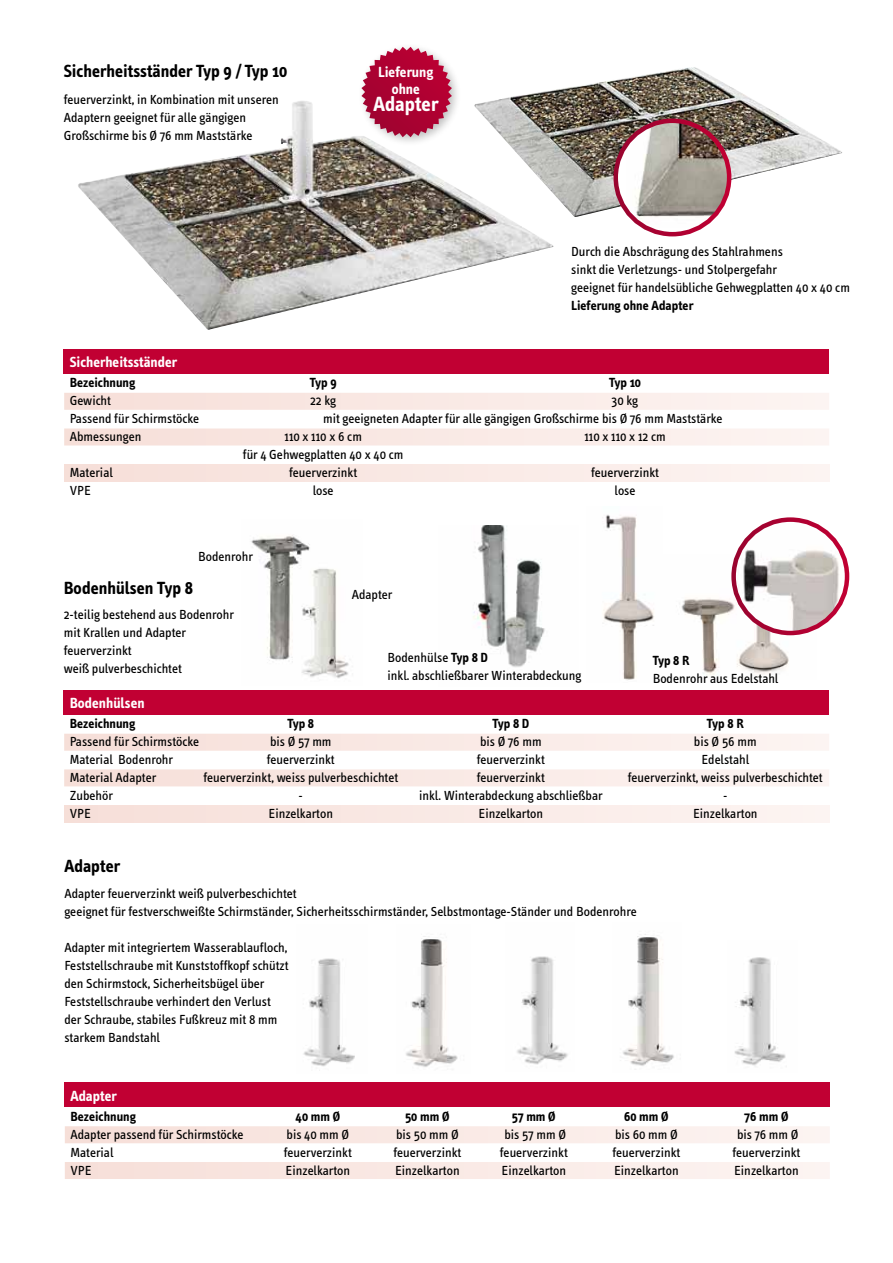
<style>
.page{position:relative;width:893px;height:1263px;background:#fff}
.page>*{position:absolute;margin:0;border:0;box-sizing:border-box;transform-origin:0 0}
.t1{font:700 21px "Info Text";color:#fff}
.t2{font:700 18px "Info Text";color:#000}
.t3{font:700 15px/17.1px "Info Text";color:#fff;text-align:center}
.t4{font:13.5px/18px "Info Text";color:#000}
.t5{font:700 13.5px "Info Text";color:#000}
.s1{font-weight:700}
</style>
<div class="page">
<div style="left:64px;top:464px;width:765px;height:17px;background:#f9e9e5"></div>
<svg style="left:64px;top:393px;width:765px;height:52px"></svg>
<div style="left:64px;top:349px;width:765px;height:24px;background:#c10033"></div>
<div style="left:64px;top:805px;width:765px;height:17px;background:#f9e9e5"></div>
<svg style="left:64px;top:734px;width:765px;height:52px"></svg>
<div style="left:64px;top:690px;width:765px;height:24px;background:#c10033"></div>
<img style="left:473px;top:526px;width:72px;height:141px">
<img style="left:681px;top:555px;width:129px;height:120px">
<img style="left:251px;top:535px;width:98px;height:144px">
<img style="left:603px;top:514px;width:51px;height:166px">
<img style="left:737px;top:524px;width:108px;height:108px">
<div style="left:731px;top:517px;width:118px;height:118px;border:4px solid #fff;border-radius:50%"></div>
<img style="left:498px;top:67px;width:344px;height:150px">
<svg style="left:616px;top:121px;width:113px;height:113px"></svg>
<img style="left:626px;top:121px;width:103px;height:106px">
<div style="left:613px;top:119px;width:118px;height:117px;border:4px solid #fff;border-radius:50%"></div>
<img style="left:78px;top:100px;width:476px;height:230px">
<svg style="left:65px;top:1126px;width:765px;height:53px"></svg>
<div style="left:64px;top:1083px;width:766px;height:24px;background:#c10033"></div>
<img style="left:303px;top:958px;width:52px;height:109px">
<img style="left:406px;top:936px;width:52px;height:131px">
<img style="left:517px;top:956px;width:51px;height:109px">
<img style="left:734px;top:957px;width:52px;height:109px">
<img style="left:623px;top:934px;width:51px;height:136px">
<div style="left:357px;top:43px;width:105px;height:104px;background:#000;opacity:.25"></div>
<svg style="left:361px;top:47px;width:91px;height:90px"></svg>
<h2 class="t2" style="left:64px;top:61px;width:225px">Sicherheitsständer Typ 9 / Typ 10</h2>
<p class="t4" style="left:64px;top:91px;width:217px">feuerverzinkt, in Kombination mit unseren<br>Adaptern geeignet für alle gängigen<br>Großschirme bis Ø 76 mm Maststärke</p>
<p class="t3" style="left:378px;top:64px;width:57px">Lieferung ohne</p>
<h1 class="t1" style="left:373px;top:92px;width:67px">Adapter</h1>
<p class="t4" style="left:571px;top:243px;width:280px">Durch die Abschrägung des Stahlrahmens<br>sinkt die Verletzungs- und Stolpergefahr<br>geeignet für handelsübliche Gehwegplatten 40 x 40 cm</p>
<p class="t5" style="left:571px;top:298px;width:124px">Lieferung ohne Adapter</p>
<p class="t3" style="left:70px;top:354px;width:109px">Sicherheitsständer</p>
<p class="t5" style="left:70px;top:375px;width:67px">Bezeichnung</p>
<p class="t5" style="left:310px;top:375px;width:28px">Typ 9</p>
<p class="t5" style="left:609px;top:375px;width:33px">Typ 10</p>
<p class="t4" style="left:70px;top:392px;width:43px">Gewicht</p>
<p class="t4" style="left:310px;top:392px;width:27px">22 kg</p>
<p class="t4" style="left:612px;top:392px;width:28px">30 kg</p>
<p class="t4" style="left:70px;top:410px;width:131px">Passend für Schirmstöcke</p>
<p class="t4" style="left:323px;top:410px;width:401px">mit geeigneten Adapter für alle gängigen Großschirme bis Ø 76 mm Maststärke</p>
<p class="t4" style="left:70px;top:428px;width:73px">Abmessungen</p>
<p class="t4" style="left:284px;top:428px;width:79px">110 x 110 x 6 cm</p>
<p class="t4" style="left:584px;top:428px;width:83px">110 x 110 x 12 cm</p>
<p class="t4" style="left:243px;top:446px;width:162px">für 4 Gehwegplatten 40 x 40 cm</p>
<p class="t4" style="left:70px;top:464px;width:45px">Material</p>
<p class="t4" style="left:289px;top:464px;width:69px">feuerverzinkt</p>
<p class="t4" style="left:591px;top:464px;width:69px">feuerverzinkt</p>
<p class="t4" style="left:70px;top:482px;width:23px">VPE</p>
<p class="t4" style="left:313px;top:482px;width:22px">lose</p>
<p class="t4" style="left:615px;top:482px;width:22px">lose</p>
<p class="t4" style="left:198px;top:548px;width:56px">Bodenrohr</p>
<h2 class="t2" style="left:64px;top:578px;width:131px">Bodenhülsen Typ 8</h2>
<p class="t4" style="left:64px;top:606px;width:172px">2-teilig bestehend aus Bodenrohr mit Krallen und Adapter feuerverzinkt<br>weiß pulverbeschichtet</p>
<p class="t4" style="left:352px;top:585px;width:42px">Adapter</p>
<p class="t4" style="left:387px;top:649px;width:195px">Bodenhülse <span class="s1">Typ 8 D<br></span>inkl. abschließbarer Winterabdeckung</p>
<p class="t5" style="left:653px;top:653px;width:38px">Typ 8 R</p>
<p class="t4" style="left:653px;top:670px;width:127px">Bodenrohr aus Edelstahl</p>
<p class="t3" style="left:70px;top:694px;width:76px">Bodenhülsen</p>
<p class="t5" style="left:70px;top:716px;width:67px">Bezeichnung</p>
<p class="t5" style="left:287px;top:716px;width:28px">Typ 8</p>
<p class="t5" style="left:492px;top:716px;width:38px">Typ 8 D</p>
<p class="t5" style="left:707px;top:716px;width:38px">Typ 8 R</p>
<p class="t4" style="left:70px;top:733px;width:131px">Passend für Schirmstöcke</p>
<p class="t4" style="left:270px;top:733px;width:63px">bis Ø 57 mm</p>
<p class="t4" style="left:480px;top:733px;width:63px">bis Ø 76 mm</p>
<p class="t4" style="left:694px;top:733px;width:64px">bis Ø 56 mm</p>
<p class="t4" style="left:70px;top:751px;width:105px">Material Bodenrohr</p>
<p class="t4" style="left:267px;top:751px;width:69px">feuerverzinkt</p>
<p class="t4" style="left:477px;top:751px;width:69px">feuerverzinkt</p>
<p class="t4" style="left:701px;top:751px;width:49px">Edelstahl</p>
<p class="t4" style="left:70px;top:769px;width:88px">Material Adapter</p>
<p class="t4" style="left:203px;top:769px;width:196px">feuerverzinkt, weiss pulverbeschichtet</p>
<p class="t4" style="left:477px;top:769px;width:69px">feuerverzinkt</p>
<p class="t4" style="left:628px;top:769px;width:196px">feuerverzinkt, weiss pulverbeschichtet</p>
<p class="t4" style="left:70px;top:787px;width:45px">Zubehör</p>
<p class="t4" style="left:299px;top:787px;width:6px">-</p>
<p class="t4" style="left:419px;top:787px;width:185px">inkl. Winterabdeckung abschließbar</p>
<p class="t4" style="left:723px;top:787px;width:6px">-</p>
<p class="t4" style="left:70px;top:805px;width:23px">VPE</p>
<p class="t4" style="left:269px;top:805px;width:66px">Einzelkarton</p>
<p class="t4" style="left:479px;top:805px;width:66px">Einzelkarton</p>
<p class="t4" style="left:693px;top:805px;width:66px">Einzelkarton</p>
<h2 class="t2" style="left:64px;top:855px;width:57px">Adapter</h2>
<p class="t4" style="left:64px;top:885px;width:574px">Adapter feuerverzinkt weiß pulverbeschichtet<br>geeignet für festverschweißte Schirmständer, Sicherheitsschirmständer, Selbstmontage-Ständer und Bodenrohre</p>
<p class="t4" style="left:64px;top:939px;width:226px">Adapter mit integriertem Wasserablaufloch, Feststellschraube mit Kunststoffkopf schützt den Schirmstock, Sicherheitsbügel über Feststellschraube verhindert den Verlust der Schraube, stabiles Fußkreuz mit 8 mm starkem Bandstahl</p>
<p class="t3" style="left:70px;top:1087px;width:48px">Adapter</p>
<p class="t5" style="left:70px;top:1108px;width:67px">Bezeichnung</p>
<p class="t5" style="left:296px;top:1108px;width:46px">40 mm Ø</p>
<p class="t5" style="left:405px;top:1108px;width:45px">50 mm Ø</p>
<p class="t5" style="left:512px;top:1108px;width:45px">57 mm Ø</p>
<p class="t5" style="left:624px;top:1108px;width:46px">60 mm Ø</p>
<p class="t5" style="left:744px;top:1108px;width:45px">76 mm Ø</p>
<p class="t4" style="left:70px;top:1125px;width:175px">Adapter passend für Schirmstöcke</p>
<p class="t4" style="left:287px;top:1125px;width:64px">bis 40 mm Ø</p>
<p class="t4" style="left:396px;top:1125px;width:64px">bis 50 mm Ø</p>
<p class="t4" style="left:505px;top:1125px;width:63px">bis 57 mm Ø</p>
<p class="t4" style="left:615px;top:1125px;width:64px">bis 60 mm Ø</p>
<p class="t4" style="left:737px;top:1125px;width:63px">bis 76 mm Ø</p>
<p class="t4" style="left:70px;top:1143px;width:45px">Material</p>
<p class="t4" style="left:284px;top:1143px;width:69px">feuerverzinkt</p>
<p class="t4" style="left:393px;top:1143px;width:69px">feuerverzinkt</p>
<p class="t4" style="left:500px;top:1143px;width:69px">feuerverzinkt</p>
<p class="t4" style="left:612px;top:1143px;width:69px">feuerverzinkt</p>
<p class="t4" style="left:732px;top:1143px;width:69px">feuerverzinkt</p>
<p class="t4" style="left:70px;top:1161px;width:23px">VPE</p>
<p class="t4" style="left:286px;top:1161px;width:66px">Einzelkarton</p>
<p class="t4" style="left:395px;top:1161px;width:66px">Einzelkarton</p>
<p class="t4" style="left:502px;top:1161px;width:66px">Einzelkarton</p>
<p class="t4" style="left:614px;top:1161px;width:66px">Einzelkarton</p>
<p class="t4" style="left:734px;top:1161px;width:66px">Einzelkarton</p>
</div>
